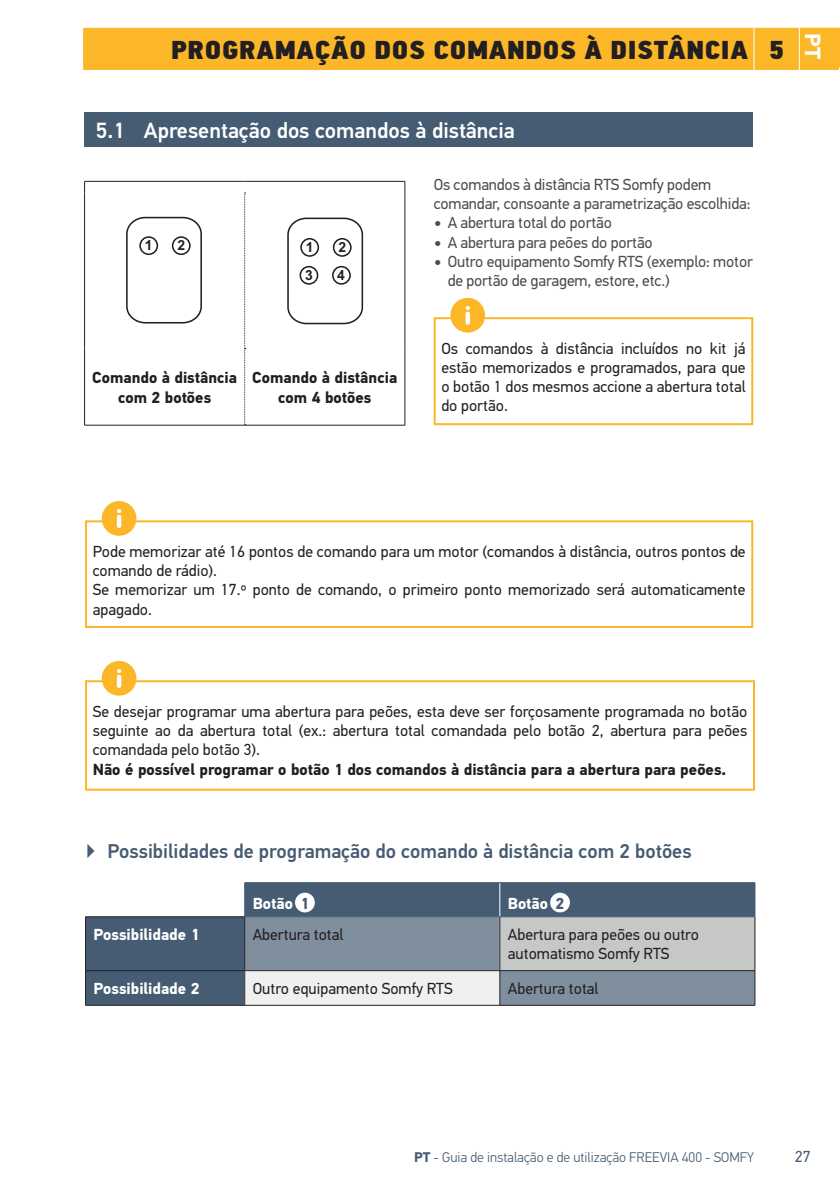
<style>
.page{position:relative;width:840px;height:1190px;background:#fff}
.page>*{position:absolute;margin:0;border:0;box-sizing:border-box;transform-origin:0 0}
.t1{font:26px "PF Din Text Cond Pro X Black";letter-spacing:.02em;color:#231f20;scale:1.1 1}
.t2{font:500 22px "PF Din Text Pro";color:#fff}
.t3{font:700 22px "PF Din Text Pro";color:#fff}
.t4{font:500 20px "PF Din Text Pro";color:#465c73}
.t5{font:16px/19.2px "PF Din Text Pro";color:#231f20}
.t6{font:16px/19.2px "PF Din Text Pro";letter-spacing:-.01em;color:#4b4c4d}
.t7{font:700 16px/19.2px "PF Din Text Pro";color:#231f20;text-align:center}
.t8{font:700 16px "PF Din Text Pro";color:#fff}
.t9{font:16px "PF Din Text Pro";color:#465c73}
.t10{font:300 14px "PF Din Text Pro";color:#465c73}
.t11{font:700 14px "Arial";color:#231f20}
.s1{font-weight:700}
.s2{font-weight:400}
.s3{color:#465c73}
</style>
<div class="page">
<div style="left:84px;top:113px;width:669px;height:34px;background:#465c73"></div>
<hr style="left:84px;top:193px;width:1px;height:156px;background:#231f20">
<hr style="left:84px;top:349px;width:1px;height:76px;background:#231f20">
<hr style="left:405px;top:193px;width:1px;height:156px;background:#231f20">
<svg style="left:244px;top:193px;width:2px;height:232px"></svg>
<hr style="left:84px;top:181px;width:161px;height:1px;background:#231f20">
<hr style="left:245px;top:181px;width:160px;height:1px;background:#231f20">
<hr style="left:405px;top:349px;width:1px;height:76px;background:#231f20">
<hr style="left:84px;top:425px;width:161px;height:1px;background:#231f20">
<hr style="left:245px;top:425px;width:160px;height:1px;background:#231f20">
<svg style="left:126px;top:217px;width:76px;height:107px"></svg>
<div style="left:139px;top:236px;width:19px;height:19px;border:2px solid #231f20;border-radius:50%"></div>
<div style="left:172px;top:236px;width:19px;height:19px;border:2px solid #231f20;border-radius:50%"></div>
<svg style="left:287px;top:217px;width:76px;height:107px"></svg>
<div style="left:300px;top:266px;width:18px;height:19px;border:2px solid #231f20;border-radius:50%"></div>
<div style="left:332px;top:266px;width:19px;height:19px;border:2px solid #231f20;border-radius:50%"></div>
<div style="left:300px;top:238px;width:19px;height:19px;border:2px solid #231f20;border-radius:50%"></div>
<div style="left:333px;top:238px;width:19px;height:19px;border:2px solid #231f20;border-radius:50%"></div>
<div style="left:85px;top:520px;width:668px;height:108px;border:2px solid #fcb729"></div>
<svg style="left:100px;top:501px;width:38px;height:35px"></svg>
<svg style="left:86px;top:883px;width:669px;height:122px;background:#617487"></svg>
<div style="left:245px;top:917px;width:510px;height:88px;background:#7f8f9e"></div>
<div style="left:500px;top:917px;width:255px;height:54px;background:#c6c8c8"></div>
<div style="left:245px;top:971px;width:255px;height:34px;background:#eff0f0"></div>
<hr style="left:85px;top:916px;width:160px;height:1px;background:#231f20">
<hr style="left:85px;top:917px;width:1px;height:53px;background:#231f20">
<hr style="left:244px;top:917px;width:1px;height:53px;background:#231f20">
<hr style="left:500px;top:917px;width:1px;height:53px;background:#231f20">
<hr style="left:755px;top:917px;width:1px;height:53px;background:#231f20">
<hr style="left:85px;top:970px;width:160px;height:1px;background:#231f20">
<hr style="left:85px;top:971px;width:1px;height:34px;background:#231f20">
<hr style="left:245px;top:970px;width:255px;height:1px;background:#231f20">
<hr style="left:244px;top:971px;width:1px;height:34px;background:#231f20">
<hr style="left:500px;top:970px;width:255px;height:1px;background:#231f20">
<hr style="left:500px;top:971px;width:1px;height:34px;background:#231f20">
<hr style="left:755px;top:971px;width:1px;height:34px;background:#231f20">
<hr style="left:85px;top:1005px;width:670px;height:1px;background:#231f20">
<hr style="left:500px;top:883px;width:1px;height:34px;background:#fff">
<hr style="left:245px;top:882px;width:255px;height:1px;background:#465c73">
<hr style="left:244px;top:883px;width:1px;height:34px;background:#465c73">
<hr style="left:500px;top:882px;width:255px;height:1px;background:#465c73">
<hr style="left:755px;top:883px;width:1px;height:34px;background:#465c73">
<hr style="left:245px;top:916px;width:510px;height:1px;background:#465c73">
<div style="left:294px;top:892px;width:22px;height:21px;background:#fff;border-radius:50%"></div>
<div style="left:293px;top:891px;width:24px;height:23px;border:2px solid #465c73;border-radius:50%"></div>
<div style="left:549px;top:892px;width:22px;height:21px;background:#fff;border-radius:50%"></div>
<div style="left:548px;top:891px;width:24px;height:23px;border:2px solid #465c73;border-radius:50%"></div>
<div style="left:85px;top:680px;width:670px;height:111px;border:2px solid #fcb729"></div>
<svg style="left:100px;top:661px;width:38px;height:35px"></svg>
<div style="left:434px;top:317px;width:319px;height:108px;border:2px solid #fcb729"></div>
<svg style="left:449px;top:298px;width:38px;height:35px"></svg>
<div style="left:83px;top:28px;width:756px;height:42px;background:#fcb729"></div>
<hr style="left:799px;top:28px;width:1px;height:42px;background:#fff">
<hr style="left:754px;top:28px;width:1px;height:42px;background:#fff">
<h1 class="t1" style="left:171px;top:34px;width:559px">PROGRAMAÇÃO DOS COMANDOS À DISTÂNCIA 5</h1>
<h2 class="t3" style="left:821px;top:33px;width:27px;rotate:90deg">PT</h2>
<h2 class="t2" style="left:96px;top:122px;width:420px">5.1 Apresentação dos comandos à distância</h2>
<p class="t11" style="left:145px;top:237px;width:9px">1</p>
<p class="t11" style="left:177px;top:237px;width:9px">2</p>
<p class="t11" style="left:306px;top:239px;width:9px">1</p>
<p class="t11" style="left:338px;top:239px;width:9px">2</p>
<p class="t11" style="left:305px;top:267px;width:9px">3</p>
<p class="t11" style="left:337px;top:267px;width:9px">4</p>
<p class="t7" style="left:92px;top:369px;width:147px">Comando à distância com 2 botões</p>
<p class="t7" style="left:252px;top:369px;width:147px">Comando à distância com 4 botões</p>
<p class="t6" style="left:434px;top:176px;width:318px">Os comandos à distância RTS Somfy podem comandar, consoante a parametrização escolhida:</p>
<p class="t6" style="left:434px;top:214px;width:180px"><span class="s1">•</span> A abertura total do portão</p>
<p class="t6" style="left:434px;top:234px;width:221px"><span class="s1">•</span> A abertura para peões do portão</p>
<p class="t6" style="left:448px;top:253px;width:307px;text-indent:-14px"><span class="s1">•</span> Outro equipamento Somfy RTS (exemplo: motor de portão de garagem, estore, etc.)</p>
<p class="t5" style="left:441px;top:340px;width:306px;text-align:justify">Os comandos à distância incluídos no kit já estão memorizados e programados, para que o botão 1 dos mesmos accione a abertura total do portão.</p>
<p class="t5" style="left:93px;top:543px;width:654px">Pode memorizar até 16 pontos de comando para um motor (comandos à distância, outros pontos de comando de rádio).<br>Se memorizar um 17.º ponto de comando, o primeiro ponto memorizado será automaticamente apagado.</p>
<p class="t5" style="left:93px;top:703px;width:656px;text-align:justify">Se desejar programar uma abertura para peões, esta deve ser forçosamente programada no botão seguinte ao da abertura total (ex.: abertura total comandada pelo botão 2, abertura para peões comandada pelo botão 3).</p>
<p class="t7" style="left:93px;top:761px;width:635px">Não é possível programar o botão 1 dos comandos à distância para a abertura para peões.</p>
<p class="t4" style="left:85px;top:844px;width:609px"><span class="s2">-</span> Possibilidades de programação do comando à distância com 2 botões</p>
<p class="t8" style="left:253px;top:897px;width:58px">Botão <span class="s3">1</span></p>
<p class="t8" style="left:508px;top:897px;width:58px">Botão <span class="s3">2</span></p>
<p class="t8" style="left:94px;top:929px;width:108px">Possibilidade 1</p>
<p class="t5" style="left:253px;top:926px;width:92px">Abertura total</p>
<p class="t5" style="left:508px;top:926px;width:193px">Abertura para peões ou outro automatismo Somfy RTS</p>
<p class="t8" style="left:94px;top:982px;width:108px">Possibilidade 2</p>
<p class="t5" style="left:253px;top:980px;width:202px">Outro equipamento Somfy RTS</p>
<p class="t5" style="left:508px;top:980px;width:92px">Abertura total</p>
<p class="t10" style="left:414px;top:1152px;width:341px"><span class="s1">PT</span> - Guia de instalação e de utilização FREEVIA 400 - SOMFY</p>
<p class="t9" style="left:795px;top:1150px;width:17px">27</p>
</div>
